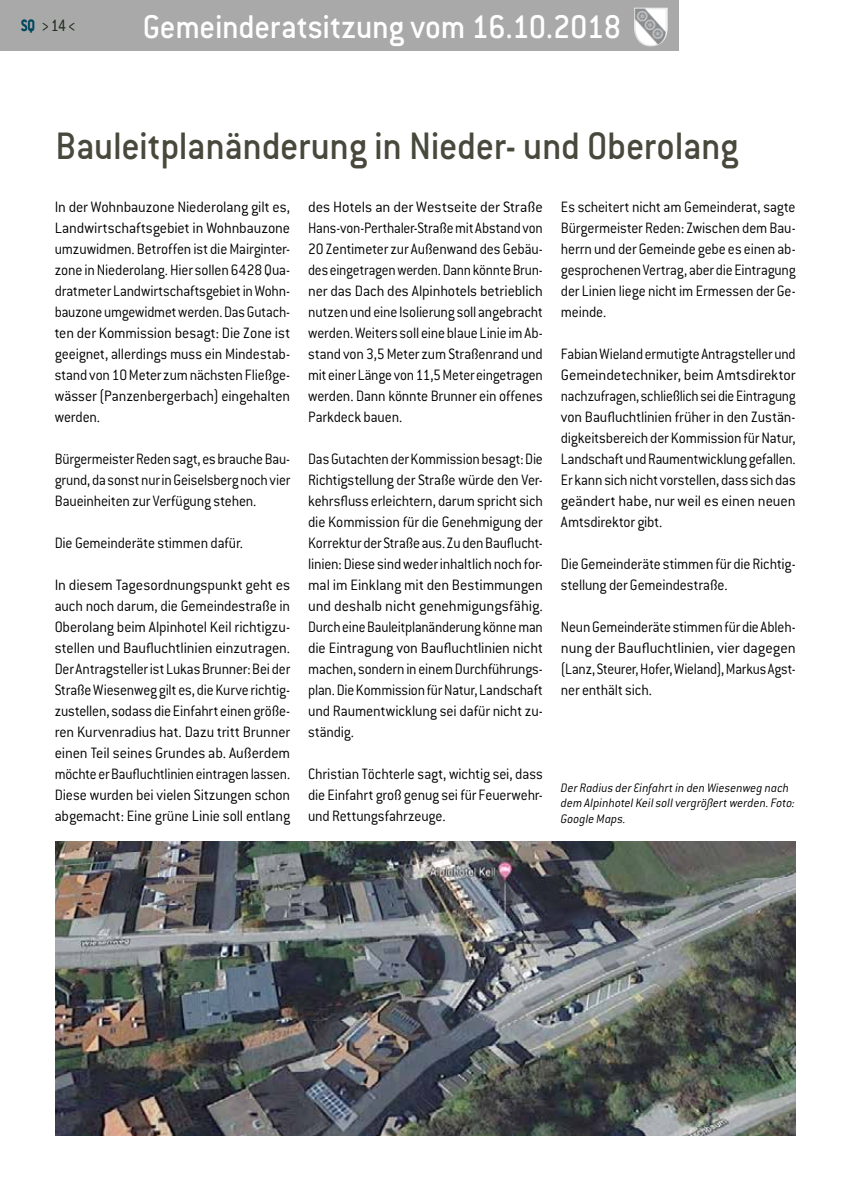
<style>
.page{position:relative;width:851px;height:1191px;background:#fff}
.page>*{position:absolute;margin:0;border:0;box-sizing:border-box;transform-origin:0 0}
.t1{font:500 42px "Conduit ITC";letter-spacing:-.01em;color:#48483c;scale:.95 1}
.t2{font:500 36px "Conduit ITC";letter-spacing:-.01em;color:#fff;scale:.95 1}
.t3{font:300 18px "Conduit ITC";color:#262f23;scale:.8 1}
.t4{font:300 16.5px/21px "Conduit ITC";letter-spacing:-.01em;color:#000;text-align:justify}
.t5{font:300 16.5px/21px "Conduit ITC";letter-spacing:-.01em;color:#000;text-align:justify;scale:.92 1}
.t6{font:300 16.5px/21px "Conduit ITC";letter-spacing:-.01em;color:#000;text-align:justify;scale:.91 1}
.t7{font:300 16.5px/21px "Conduit ITC";letter-spacing:-.01em;color:#000;text-align:justify;scale:.93 1}
.t8{font:300 16.5px/21px "Conduit ITC";letter-spacing:-.01em;color:#000;text-align:justify;scale:.96 1}
.t9{font:italic 300 13.5px/15px "Conduit ITC";letter-spacing:.005em;color:#000;scale:.95 1}
.s1{font-weight:700;color:#004962}
</style>
<div class="page">
<div style="left:0;top:0;width:678px;height:51px;background:#a9a9aa"></div>
<img style="left:634px;top:8px;width:33px;height:38px">
<img style="left:55px;top:842px;width:740px;height:293px">
<p class="t3" style="left:21px;top:16px;width:70px"><span class="s1">SQ</span> &gt; 14 &lt;</p>
<h2 class="t2" style="left:143px;top:6px;width:505px">Gemeinderatsitzung vom 16.10.2018</h2>
<h1 class="t1" style="left:55px;top:122px;width:720px">Bauleitplanänderung in Nieder- und Oberolang</h1>
<p class="t8" style="left:55px;top:196px;width:247px">In der Wohnbauzone Niederolang gilt es, Landwirtschaftsgebiet in Wohnbauzone umzuwidmen. Betroffen ist die Mairginter&shy;zone in Niederolang. Hier sollen 6428 Qua&shy;dratmeter Landwirtschaftsgebiet in Wohn&shy;bauzone umgewidmet werden. Das Gutach&shy;ten der Kommission besagt: Die Zone ist geeignet, allerdings muss ein Mindestab&shy;stand von 10 Meter zum nächsten Fließge&shy;wässer (Panzenbergerbach) eingehalten werden.</p>
<p class="t6" style="left:55px;top:448px;width:260px">Bürgermeister Reden sagt, es brauche Bau&shy;grund, da sonst nur in Geiselsberg noch vier Baueinheiten zur Verfügung stehen.</p>
<p class="t7" style="left:55px;top:532px;width:204px">Die Gemeinderäte stimmen dafür.</p>
<p class="t4" style="left:55px;top:574px;width:237px">In diesem Tagesordnungspunkt geht es auch noch darum, die Gemeindestraße in Oberolang beim Alpinhotel Keil richtigzu&shy;stellen und Baufluchtlinien einzutragen.<br>Der Antragsteller ist Lukas Brunner: Bei der Straße Wiesenweg gilt es, die Kurve richtig&shy;zustellen, sodass die Einfahrt einen größe&shy;ren Kurvenradius hat. Dazu tritt Brunner einen Teil seines Grundes ab. Außerdem möchte er Baufluchtlinien eintragen lassen.<br>Diese wurden bei vielen Sitzungen schon abgemacht: Eine grüne Linie soll entlang</p>
<p class="t4" style="left:308px;top:196px;width:236px">des Hotels an der Westseite der Straße Hans-von-Perthaler-Straße mit Abstand von 20 Zentimeter zur Außenwand des Gebäu&shy;des eingetragen werden. Dann könnte Brun&shy;ner das Dach des Alpinhotels betrieblich nutzen und eine Isolierung soll angebracht werden. Weiters soll eine blaue Linie im Ab&shy;stand von 3,5 Meter zum Straßenrand und mit einer Länge von 11,5 Meter eingetragen werden. Dann könnte Brunner ein offenes Parkdeck bauen.</p>
<p class="t5" style="left:308px;top:448px;width:257px">Das Gutachten der Kommission besagt: Die Richtigstellung der Straße würde den Ver&shy;kehrsfluss erleichtern, darum spricht sich die Kommission für die Genehmigung der Korrektur der Straße aus. Zu den Bauflucht&shy;linien: Diese sind weder inhaltlich noch for&shy;mal im Einklang mit den Bestimmungen und deshalb nicht genehmigungsfähig.<br>Durch eine Bauleitplanänderung könne man die Eintragung von Baufluchtlinien nicht machen, sondern in einem Durchführungs&shy;plan. Die Kommission für Natur, Landschaft und Raumentwicklung sei dafür nicht zu&shy;ständig.</p>
<p class="t7" style="left:308px;top:763px;width:254px">Christian Töchterle sagt, wichtig sei, dass die Einfahrt groß genug sei für Feuerwehr&shy;und Rettungsfahrzeuge.</p>
<p class="t7" style="left:561px;top:196px;width:254px">Es scheitert nicht am Gemeinderat, sagte Bürgermeister Reden: Zwischen dem Bau&shy;herrn und der Gemeinde gebe es einen ab&shy;gesprochenen Vertrag, aber die Eintragung der Linien liege nicht im Ermessen der Ge&shy;meinde.</p>
<p class="t6" style="left:561px;top:343px;width:259px">Fabian Wieland ermutigte Antragsteller und Gemeindetechniker, beim Amtsdirektor nachzufragen, schließlich sei die Eintragung von Baufluchtlinien früher in den Zustän&shy;digkeitsbereich der Kommission für Natur, Landschaft und Raumentwicklung gefallen.<br>Er kann sich nicht vorstellen, dass sich das geändert habe, nur weil es einen neuen Amtsdirektor gibt.</p>
<p class="t7" style="left:561px;top:553px;width:254px">Die Gemeinderäte stimmen für die Richtig&shy;stellung der Gemeindestraße.</p>
<p class="t5" style="left:561px;top:616px;width:257px">Neun Gemeinderäte stimmen für die Ableh&shy;nung der Baufluchtlinien, vier dagegen (Lanz, Steurer, Hofer, Wieland), Markus Agst&shy;ner enthält sich.</p>
<p class="t9" style="left:561px;top:781px;width:248px">Der Radius der Einfahrt in den Wiesenweg nach dem Alpinhotel Keil soll vergrößert werden. Foto:<br>Google Maps.</p>
</div>
